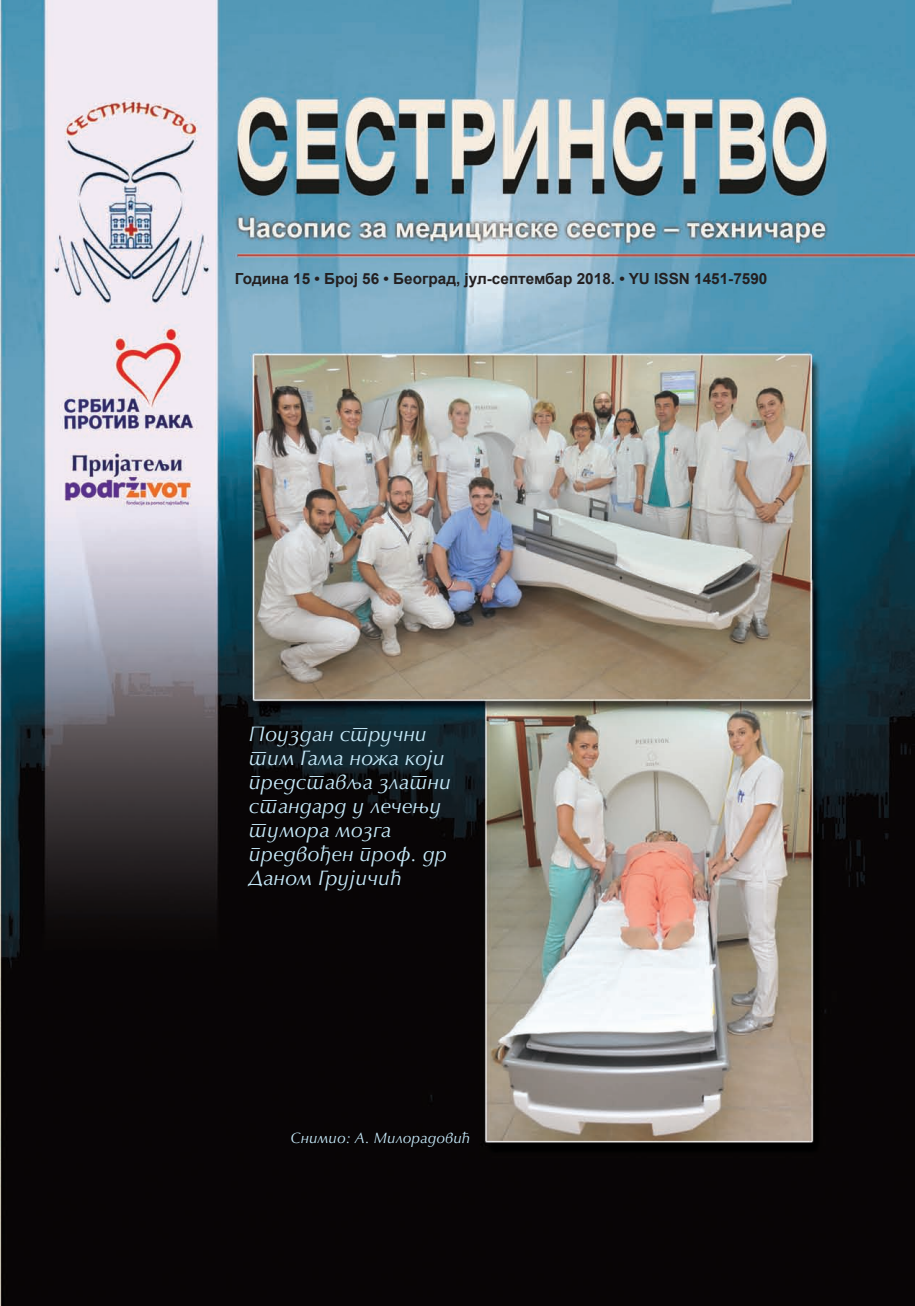
<style>
.page{position:relative;width:915px;height:1306px;background:#fff}
.page>*{position:absolute;margin:0;border:0;box-sizing:border-box;transform-origin:0 0}
.t1{font:italic 21px "O Optimus";color:#c6eafa}
.t2{font:700 15.3px "Arial";color:#231f20}
.t3{font:italic 15px "O Optimus";color:#c6eafa}
</style>
<div class="page">
<img style="left:0;top:0;width:914px;height:1305px">
<p class="t2" style="left:235px;top:268px;width:534px">Година 15 • Број 56 • Београд, јул-септембар 2018. • YU ISSN 1451-7590</p>
<p class="t1" style="left:249px;top:721px;width:179px">Поуздан стручни</p>
<p class="t1" style="left:249px;top:745px;width:197px">тим Гама ножа који</p>
<p class="t1" style="left:249px;top:769px;width:203px">представља златни</p>
<p class="t1" style="left:249px;top:793px;width:194px">стандард у лечењу</p>
<p class="t1" style="left:249px;top:817px;width:144px">тумора мозга</p>
<p class="t1" style="left:249px;top:841px;width:199px">предвођен проф. др</p>
<p class="t1" style="left:249px;top:865px;width:154px">Даном Грујичић</p>
<p class="t3" style="left:290px;top:1128px;width:181px">Снимио: А. Милорадовић</p>
</div>
